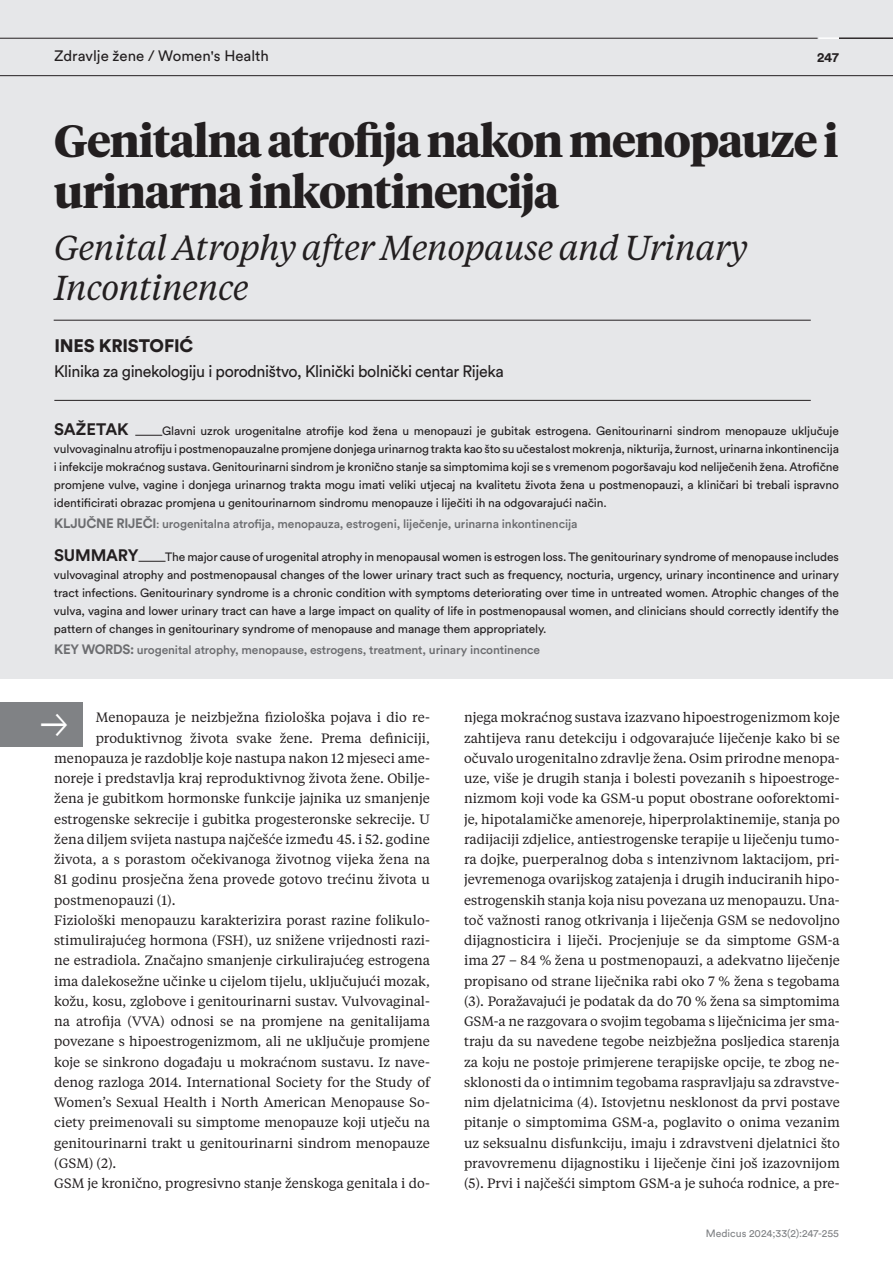
<style>
.page{position:relative;width:893px;height:1263px;background:#fff}
.page>*{position:absolute;margin:0;border:0;box-sizing:border-box;transform-origin:0 0}
.t1{font:700 45px/51px "Tiempos Headline";letter-spacing:-.02em;color:#231f20}
.t2{font:italic 34.5px/40.5px "Tiempos Headline";letter-spacing:-.02em;color:#231f20}
.t3{font:900 18px "Circular Pro";letter-spacing:-.01em;color:#231f20}
.t4{font:16.5px "Circular Pro";letter-spacing:-.025em;color:#231f20}
.t5{font:700 16.5px "Circular Pro";letter-spacing:-.01em;color:#231f20}
.t6{font:15px "Circular Pro";color:#231f20}
.t7{font:13.5px/20.2px "Tiempos Headline";color:#231f20;text-align:justify}
.t8{font:700 13.5px "Circular Pro";color:#231f20}
.t9{font:12px/18px "Circular Pro";letter-spacing:-.01em;color:#231f20;text-align:justify}
.t10{font:500 12px "Circular Pro";letter-spacing:-.01em;color:#6c6d70}
.t11{font:10.5px "Circular Pro";color:#808285}
.s1{font-weight:700;font-size:13.5px}
.s2{font-family:"Tiempos Headline";font-weight:400}
</style>
<div class="page">
<div style="left:0;top:0;width:893px;height:679px;background:#e6e7e9"></div>
<div style="left:0;top:702px;width:83px;height:44px;background:#808285"></div>
<hr style="left:0;top:75px;width:893px;height:1px;background:#231f20">
<hr style="left:0;top:38px;width:818px;height:1px;background:#231f20">
<hr style="left:839px;top:38px;width:54px;height:1px;background:#231f20">
<svg style="left:819px;top:38px;width:20px;height:1px"></svg>
<hr style="left:54px;top:320px;width:757px;height:1px;background:#231f20">
<hr style="left:54px;top:400px;width:757px;height:1px;background:#231f20">
<svg style="left:135px;top:435px;width:27px;height:1px"></svg>
<svg style="left:139px;top:561px;width:27px;height:1px"></svg>
<p class="t6" style="left:54px;top:46px;width:216px">Zdravlje žene / Women's Health</p>
<p class="t8" style="left:817px;top:47px;width:23px">247</p>
<h1 class="t1" style="left:54px;top:114px;width:786px">Genitalna atrofija nakon menopauze i urinarna inkontinencija</h1>
<h2 class="t2" style="left:54px;top:226px;width:696px">Genital Atrophy after Menopause and Urinary<br>Incontinence</h2>
<h3 class="t3" style="left:54px;top:333px;width:140px">INES KRISTOFIĆ</h3>
<p class="t4" style="left:54px;top:360px;width:451px">Klinika za ginekologiju i porodništvo, Klinički bolnički centar Rijeka</p>
<p class="t5" style="left:54px;top:418px;width:76px">SAŽETAK</p>
<p class="t9" style="left:54px;top:422px;width:786px;text-indent:108px">Glavni uzrok urogenitalne atrofije kod žena u menopauzi je gubitak estrogena. Genitourinarni sindrom menopauze uključuje vulvovaginalnu atrofiju i postmenopauzalne promjene donjega urinarnog trakta kao što su učestalost mokrenja, nikturija, žurnost, urinarna inkontinencija i infekcije mokraćnog sustava. Genitourinarni sindrom je kronično stanje sa simptomima koji se s vremenom pogoršavaju kod neliječenih žena. Atrofične promjene vulve, vagine i donjega urinarnog trakta mogu imati veliki utjecaj na kvalitetu života žena u postmenopauzi, a kliničari bi trebali ispravno identificirati obrazac promjena u genitourinarnom sindromu menopauze i liječiti ih na odgovarajući način.</p>
<p class="t10" style="left:54px;top:516px;width:525px"><span class="s1">KLJUČNE RIJEČI</span><span class="s2">:</span> urogenitalna atrofija, menopauza, estrogeni, liječenje, urinarna inkontinencija</p>
<p class="t5" style="left:54px;top:544px;width:86px">SUMMARY</p>
<p class="t9" style="left:54px;top:548px;width:786px;text-indent:111px">The major cause of urogenital atrophy in menopausal women is estrogen loss. The genitourinary syndrome of menopause includes vulvovaginal atrophy and postmenopausal changes of the lower urinary tract such as frequency, nocturia, urgency, urinary incontinence and urinary tract infections. Genitourinary syndrome is a chronic condition with symptoms deteriorating over time in untreated women. Atrophic changes of the vulva, vagina and lower urinary tract can have a large impact on quality of life in postmenopausal women, and clinicians should correctly identify the pattern of changes in genitourinary syndrome of menopause and manage them appropriately.</p>
<p class="t10" style="left:54px;top:642px;width:488px"><span class="s1">KEY WORDS:</span> urogenital atrophy, menopause, estrogens, treatment, urinary incontinence</p>
<p class="t7" style="left:96px;top:707px;width:336px">Menopauza je neizbježna fiziološka pojava i dio re-</p>
<p class="t7" style="left:96px;top:727px;width:336px">produktivnog života svake žene. Prema definiciji,</p>
<p class="t7" style="left:54px;top:747px;width:377px">menopauza je razdoblje koje nastupa nakon 12 mjeseci ame-</p>
<p class="t7" style="left:54px;top:768px;width:377px">noreje i predstavlja kraj reproduktivnog života žene. Obilje-</p>
<p class="t7" style="left:54px;top:788px;width:377px">žena je gubitkom hormonske funkcije jajnika uz smanjenje</p>
<p class="t7" style="left:54px;top:808px;width:377px">estrogenske sekrecije i gubitka progesteronske sekrecije. U</p>
<p class="t7" style="left:54px;top:828px;width:377px">žena diljem svijeta nastupa najčešće između 45. i 52. godine</p>
<p class="t7" style="left:54px;top:849px;width:377px">života, a s porastom očekivanoga životnog vijeka žena na</p>
<p class="t7" style="left:54px;top:869px;width:377px">81 godinu prosječna žena provede gotovo trećinu života u</p>
<p class="t7" style="left:54px;top:889px;width:123px">postmenopauzi (1).</p>
<p class="t7" style="left:54px;top:909px;width:377px">Fiziološki menopauzu karakterizira porast razine folikulo-</p>
<p class="t7" style="left:54px;top:930px;width:377px">stimulirajućeg hormona (FSH), uz snižene vrijednosti razi-</p>
<p class="t7" style="left:54px;top:950px;width:377px">ne estradiola. Značajno smanjenje cirkulirajućeg estrogena</p>
<p class="t7" style="left:54px;top:970px;width:377px">ima dalekosežne učinke u cijelom tijelu, uključujući mozak,</p>
<p class="t7" style="left:54px;top:990px;width:377px">kožu, kosu, zglobove i genitourinarni sustav. Vulvovaginal-</p>
<p class="t7" style="left:54px;top:1011px;width:377px">na atrofija (VVA) odnosi se na promjene na genitalijama</p>
<p class="t7" style="left:54px;top:1031px;width:377px">povezane s hipoestrogenizmom, ali ne uključuje promjene</p>
<p class="t7" style="left:54px;top:1051px;width:377px">koje se sinkrono događaju u mokraćnom sustavu. Iz nave-</p>
<p class="t7" style="left:54px;top:1071px;width:377px">denog razloga 2014. International Society for the Study of</p>
<p class="t7" style="left:54px;top:1092px;width:377px">Women’s Sexual Health i North American Menopause So-</p>
<p class="t7" style="left:54px;top:1112px;width:377px">ciety preimenovali su simptome menopauze koji utječu na</p>
<p class="t7" style="left:54px;top:1132px;width:377px">genitourinarni trakt u genitourinarni sindrom menopauze</p>
<p class="t7" style="left:54px;top:1152px;width:64px">(GSM) (2).</p>
<p class="t7" style="left:54px;top:1173px;width:377px">GSM je kronično, progresivno stanje ženskoga genitala i do-</p>
<p class="t7" style="left:464px;top:707px;width:377px">njega mokraćnog sustava izazvano hipoestrogenizmom koje zahtijeva ranu detekciju i odgovarajuće liječenje kako bi se očuvalo urogenitalno zdravlje žena. Osim prirodne menopa&shy;uze, više je drugih stanja i bolesti povezanih s hipoestroge&shy;nizmom koji vode ka GSM-u poput obostrane ooforektomi&shy;je, hipotalamičke amenoreje, hiperprolaktinemije, stanja po radijaciji zdjelice, antiestrogenske terapije u liječenju tumo&shy;ra dojke, puerperalnog doba s intenzivnom laktacijom, pri&shy;jevremenoga ovarijskog zatajenja i drugih induciranih hipo&shy;estrogenskih stanja koja nisu povezana uz menopauzu. Una&shy;toč važnosti ranog otkrivanja i liječenja GSM se nedovoljno dijagnosticira i liječi. Procjenjuje se da simptome GSM-a ima 27 – 84 % žena u postmenopauzi, a adekvatno liječenje propisano od strane liječnika rabi oko 7 % žena s tegobama (3). Poražavajući je podatak da do 70 % žena sa simptomima GSM-a ne razgovara o svojim tegobama s liječnicima jer sma&shy;traju da su navedene tegobe neizbježna posljedica starenja za koju ne postoje primjerene terapijske opcije, te zbog ne&shy;sklonosti da o intimnim tegobama raspravljaju sa zdravstve&shy;nim djelatnicima (4). Istovjetnu nesklonost da prvi postave pitanje o simptomima GSM-a, poglavito o onima vezanim uz seksualnu disfunkciju, imaju i zdravstveni djelatnici što pravovremenu dijagnostiku i liječenje čini još izazovnijom (5). Prvi i najčešći simptom GSM-a je suhoća rodnice, a pre-</p>
<p class="t11" style="left:706px;top:1227px;width:135px">Medicus 2024;33(2):247-255</p>
</div>
